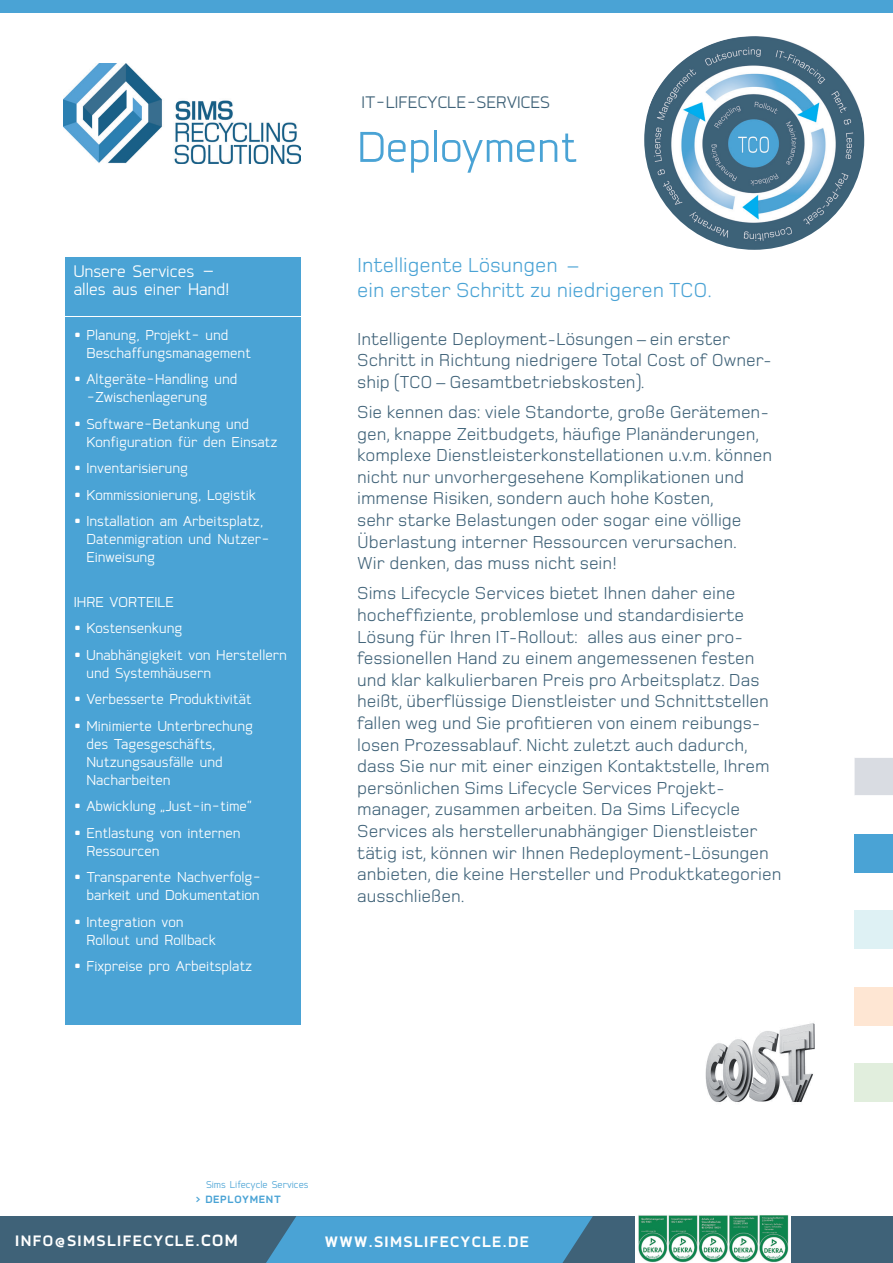
<style>
.page{position:relative;width:893px;height:1263px;background:#fff}
.page>*{position:absolute;margin:0;border:0;box-sizing:border-box;transform-origin:0 0}
.t1{font:54px "Coupe OT";color:#4aa3d5}
.t2{font:21px/25.2px "Foundry Monoline";color:#4aa3d5}
.t3{font:21px/18px "Coupe OT";color:#fff}
.t4{font:21px "Coupe OT";color:#3f6278}
.t5{font:18px/21.6px "Foundry Monoline";color:#3f6278}
.t6{font:18px/18px "Coupe OT";color:#fff}
.t7{font:700 17.85px "Coupe OT";letter-spacing:.075em;color:#fff}
.t8{font:12.45px "Coupe OT";color:#4aa3d5}
.t9{font:700 12.45px "Coupe OT";letter-spacing:.05em;color:#4aa3d5}
.s1{font-size:19.2px}
</style>
<div class="page">
<img style="left:64px;top:64px;width:236px;height:99px">
<div style="left:0;top:1216px;width:893px;height:47px;background:#3f6278"></div>
<div style="left:65px;top:318px;width:235px;height:707px;background:#4aa3d5"></div>
<svg style="left:266px;top:1216px;width:327px;height:47px;background:#489ccb"></svg>
<div style="left:0;top:0;width:893px;height:13px;background:#4aa3d5"></div>
<div style="left:65px;top:257px;width:235px;height:59px;background:#4aa3d5"></div>
<img style="left:705px;top:1023px;width:110px;height:79px">
<img style="left:644px;top:36px;width:220px;height:214px">
<div style="left:854px;top:757px;width:39px;height:39px;background:#d9dce2"></div>
<div style="left:854px;top:834px;width:39px;height:38px;background:#4aa3d5"></div>
<div style="left:854px;top:910px;width:39px;height:39px;background:#def1f4"></div>
<div style="left:854px;top:987px;width:39px;height:38px;background:#fee6d3"></div>
<div style="left:854px;top:1063px;width:39px;height:39px;background:#e1eedd"></div>
<hr style="left:854px;top:757px;width:39px;height:1px;background:#fff">
<hr style="left:854px;top:758px;width:1px;height:37px;background:#fff">
<hr style="left:854px;top:795px;width:39px;height:1px;background:#fff">
<img style="left:635px;top:1215px;width:155px;height:48px">
<p class="t3" style="left:74px;top:262px;width:157px">Unsere Services - alles aus einer Hand!</p>
<p class="t6" style="left:86px;top:326px;width:166px;text-indent:-13px">• Planung, Projekt- und<br>Beschaffungsmanagement</p>
<p class="t6" style="left:86px;top:370px;width:153px;text-indent:-13px">• Altgeräte-Handling und -Zwischenlagerung</p>
<p class="t6" style="left:86px;top:415px;width:193px;text-indent:-13px">• Software-Betankung und<br>Konfiguration für den Einsatz</p>
<p class="t6" style="left:74px;top:459px;width:116px">• Inventarisierung</p>
<p class="t6" style="left:74px;top:486px;width:184px">• Kommissionierung, Logistik</p>
<p class="t6" style="left:86px;top:512px;width:185px;text-indent:-13px">• Installation am Arbeitsplatz,<br>Datenmigration und Nutzer-<br>Einweisung</p>
<p class="t6" style="left:74px;top:593px;width:100px">IHRE VORTEILE</p>
<p class="t6" style="left:74px;top:619px;width:110px">• Kostensenkung</p>
<p class="t6" style="left:86px;top:646px;width:202px;text-indent:-13px">• Unabhängigkeit von Herstellern und Systemhäusern</p>
<p class="t6" style="left:74px;top:690px;width:180px">• Verbesserte Produktivität</p>
<p class="t6" style="left:86px;top:717px;width:168px;text-indent:-13px">• Minimierte Unterbrechung des Tagesgeschäfts,<br>Nutzungsausfälle und<br>Nacharbeiten</p>
<p class="t6" style="left:74px;top:797px;width:180px">• Abwicklung „Just-in-time“</p>
<p class="t6" style="left:86px;top:824px;width:155px;text-indent:-13px">• Entlastung von internen -Ressourcen</p>
<p class="t6" style="left:74px;top:868px;width:187px;text-align:right">• Transparente Nachverfolg&shy;barkeit und Dokumentation</p>
<p class="t6" style="left:86px;top:913px;width:131px;text-indent:-13px">• Integration von<br>Rollout und Rollback</p>
<p class="t6" style="left:74px;top:957px;width:180px">• Fixpreise pro Arbeitsplatz</p>
<p class="t4" style="left:361px;top:92px;width:188px">IT-Lifecycle-Services</p>
<h1 class="t1" style="left:357px;top:121px;width:221px">Deployment</h1>
<p class="t2" style="left:357px;top:252px;width:356px">Intelligente Lösungen –<br>ein erster Schritt zu niedrigeren TCO.</p>
<p class="t5" style="left:357px;top:328px;width:416px">Intelligente Deployment-Lösungen – ein erster<br>Schritt in Richtung niedrigere Total Cost of Owner&shy;ship (TCO – Gesamtbetriebskosten).</p>
<p class="t5" style="left:357px;top:401px;width:416px">Sie kennen das: viele Standorte, große Gerätemen&shy;gen, knappe Zeitbudgets, häufige Planänderungen, komplexe Dienstleisterkonstellationen u.v.m. können nicht nur unvorhergesehene Komplikationen und immense Risiken, sondern auch hohe Kosten,<br>sehr starke Belastungen oder sogar eine völlige Überlastung interner Ressourcen verursachen.<br>Wir denken, das muss nicht sein!</p>
<p class="t5" style="left:357px;top:582px;width:426px">Sims Lifecycle Services bietet Ihnen daher eine hocheffiziente, problemlose und standardisierte Lösung für Ihren IT-Rollout: alles aus einer pro&shy;fessionellen Hand zu einem angemessenen festen und klar kalkulierbaren Preis pro Arbeitsplatz. Das heißt, überflüssige Dienstleister und Schnittstellen fallen weg und Sie profitieren von einem reibungs&shy;losen Prozessablauf. Nicht zuletzt auch dadurch, dass Sie nur mit einer einzigen Kontaktstelle, Ihrem persönlichen Sims Lifecycle Services Projekt&shy;manager, zusammen arbeiten. Da Sims Lifecycle Services als herstellerunabhängiger Dienstleister tätig ist, können wir Ihnen Redeployment-Lösungen anbieten, die keine Hersteller und Produktkategorien ausschließen.</p>
<p class="t8" style="left:206px;top:1178px;width:104px">Sims Lifecycle Services</p>
<p class="t9" style="left:196px;top:1193px;width:87px">&gt; DEPLOYMENT</p>
<p class="t7" style="left:15px;top:1231px;width:199px">INFO@SIMSLIFECYCLE.<span class="s1">COM</span></p>
<p class="t7" style="left:325px;top:1232px;width:205px">WWW.SIMSLIFECYCLE.DE</p>
</div>
